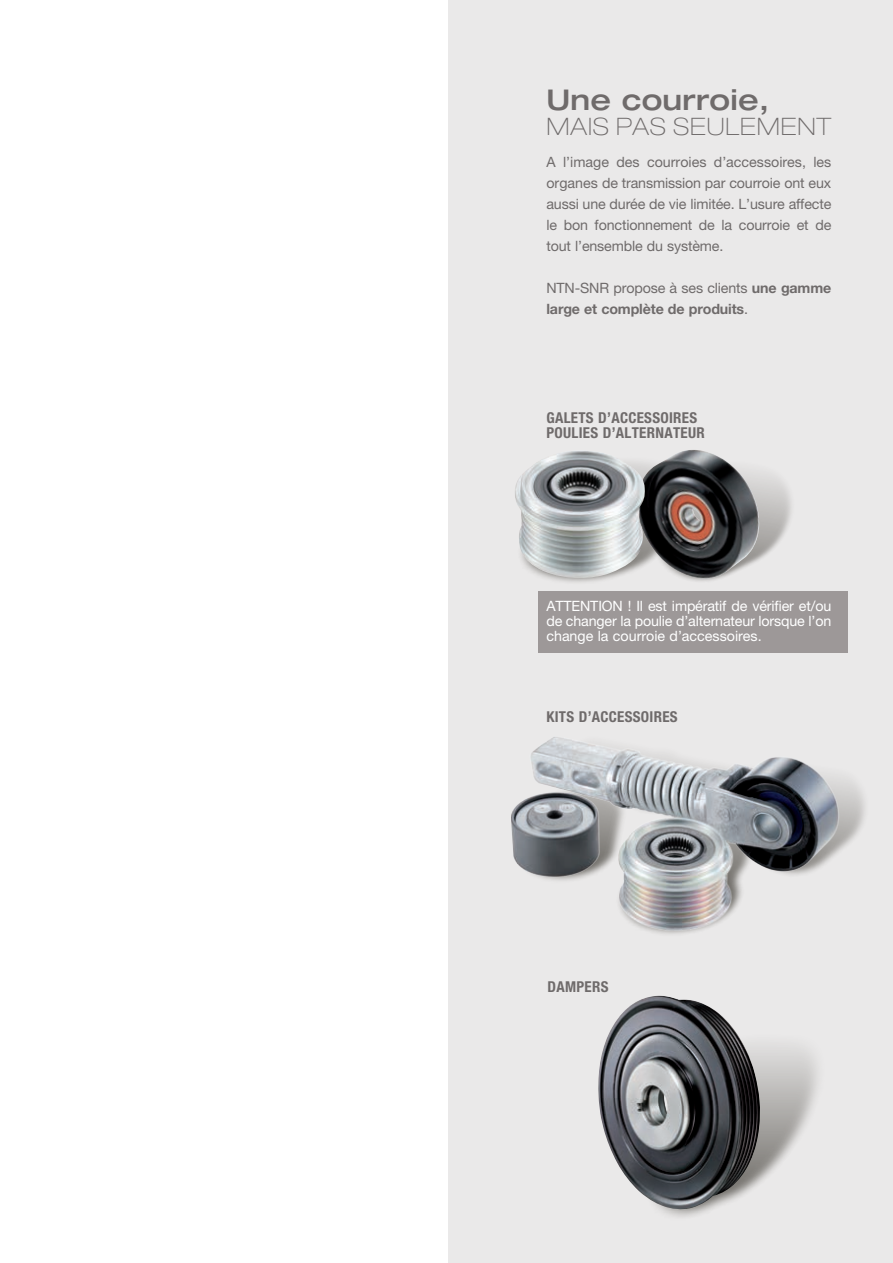
<style>
.page{position:relative;width:893px;height:1263px;background:#fff}
.page>*{position:absolute;margin:0;border:0;box-sizing:border-box;transform-origin:0 0}
.t1{font:500 expanded 28.65px "Helvetica Neue";letter-spacing:.01em;color:#6f6b6b}
.t2{font:100 expanded 24px "Helvetica Neue";letter-spacing:.04em;color:#6f6b6b}
.t3{font:700 condensed 15px "Helvetica Neue";letter-spacing:.02em;color:#6f6b6b}
.t4{font:14.25px/21px "Helvetica Neue";letter-spacing:-.01em;color:#6f6b6b;text-align:justify}
.t5{font:14.25px/15px "Helvetica Neue";color:#fff;text-align:justify}
.t6{font:700 14.25px/21px "Helvetica Neue";letter-spacing:-.01em;color:#6f6b6b}
.s1{font-weight:400}
</style>
<div class="page">
<div style="left:449px;top:0;width:444px;height:1263px;background:#eae9e9"></div>
<img style="left:711px;top:473px;width:80px;height:108px">
<img style="left:645px;top:450px;width:114px;height:129px">
<img style="left:515px;top:451px;width:130px;height:130px">
<img style="left:511px;top:736px;width:347px;height:194px">
<img style="left:598px;top:996px;width:163px;height:215px">
<hr style="left:892px;top:710px;width:1px;height:553px;background:#6f6b6b">
<hr style="left:892px;top:708px;width:1px;height:32px;background:#fed304">
<div style="left:538px;top:591px;width:309px;height:62px;background:#9d9898"></div>
<p class="t1" style="left:546px;top:81px;width:224px">Une courroie,</p>
<p class="t2" style="left:546px;top:113px;width:286px">MAIS PAS SEULEMENT</p>
<p class="t4" style="left:546px;top:152px;width:286px">A l’image des courroies d’accessoires, les organes de transmission par courroie ont eux aussi une durée de vie limitée. L’usure affecte le bon fonctionnement de la courroie et de tout l’ensemble du système.</p>
<p class="t6" style="left:546px;top:278px;width:286px"><span class="s1">NTN-SNR propose à ses clients</span> une gamme large et complète de produits<span class="s1">.</span></p>
<p class="t3" style="left:546px;top:408px;width:152px">GALETS D’ACCESSOIRES</p>
<p class="t3" style="left:546px;top:423px;width:160px">POULIES D’ALTERNATEUR</p>
<p class="t5" style="left:546px;top:598px;width:286px">ATTENTION ! Il est impératif de vérifier et/ou de changer la poulie d’alternateur lorsque l’on change la courroie d’accessoires.</p>
<p class="t3" style="left:546px;top:707px;width:133px">KITS D’ACCESSOIRES</p>
<p class="t3" style="left:547px;top:977px;width:62px">DAMPERS</p>
</div>
